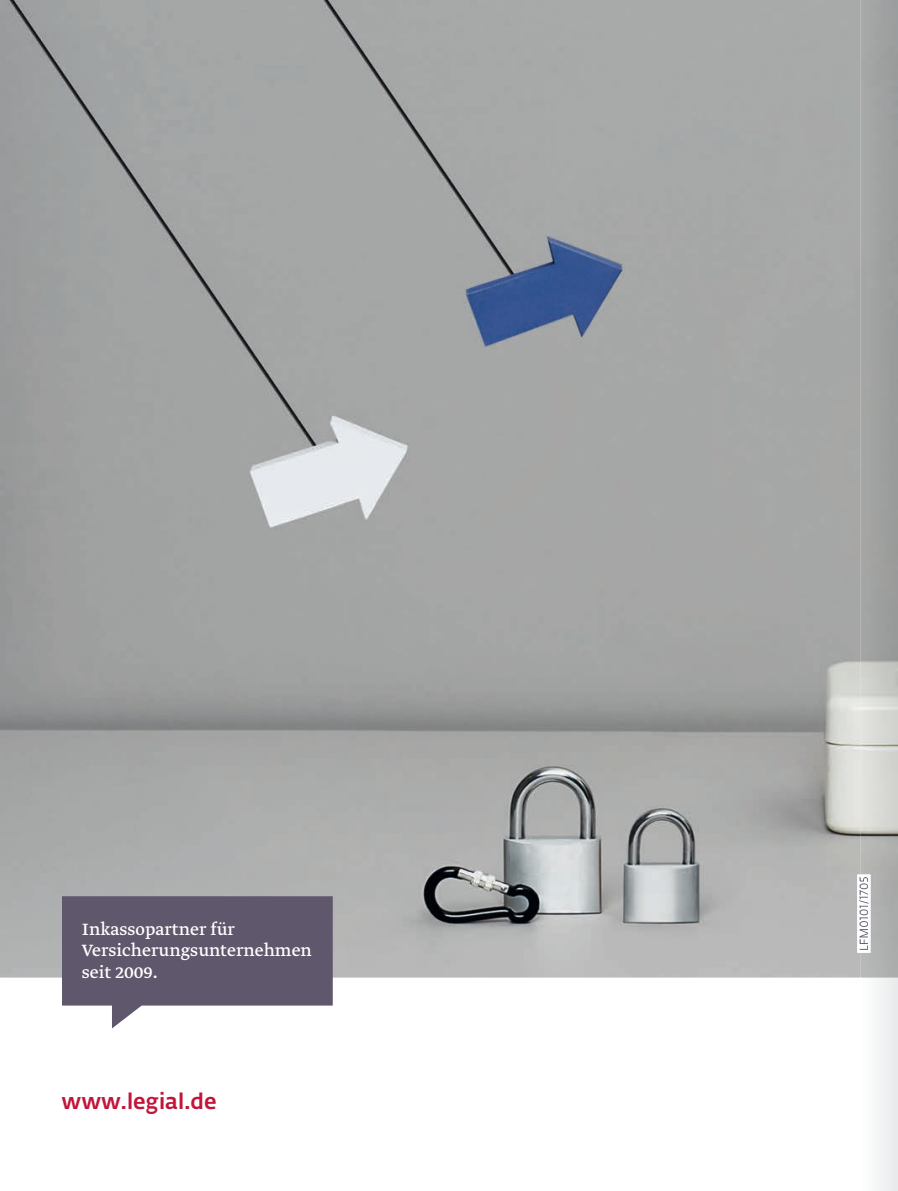
<style>
.page{position:relative;width:898px;height:1191px;background:#fff}
.page>*{position:absolute;margin:0;border:0;box-sizing:border-box;transform-origin:0 0}
.t1{font:500 21.88px "Fedra Sans Alt Std";letter-spacing:.005em;color:#c1153a}
.t2{font:19.25px/21px "Greta Text Std";color:#fff}
.t3{font:11.38px "Fedra Sans Alt Std";letter-spacing:.01em;color:#5f576c}
</style>
<div class="page">
<img style="left:0;top:0;width:898px;height:977px">
<svg style="left:62px;top:896px;width:271px;height:132px"></svg>
<div style="left:861px;top:977px;width:37px;height:214px;background:#f3f4f4"></div>
<svg style="left:857px;top:874px;width:13px;height:78px"></svg>
<p class="t2" style="left:82px;top:920px;width:232px">Inkassopartner für<br>Versicherungsunternehmen seit 2009.</p>
<p class="t1" style="left:62px;top:1088px;width:156px">www.legial.de</p>
<p class="t3" style="left:857px;top:951px;width:76px;rotate:-90deg">LFM0101/1705</p>
</div>
